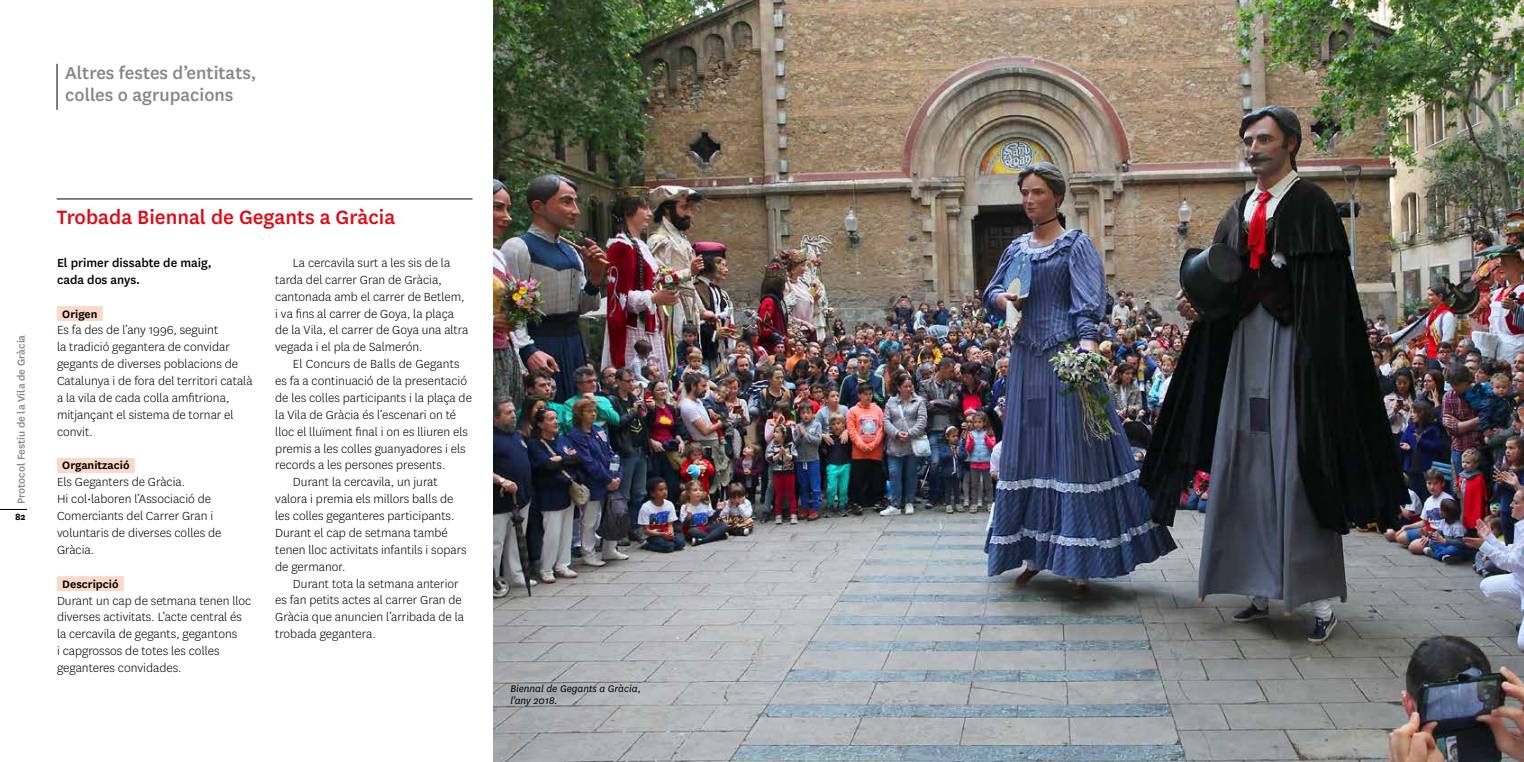
<style>
.page{position:relative;width:1524px;height:762px;background:#fff}
.page>*{position:absolute;margin:0;border:0;box-sizing:border-box;transform-origin:0 0}
.t1{font:500 22.5px "National";color:#e30613}
.t2{font:500 20px/22.5px "National";color:#878787}
.t3{font:300 13.75px/16.9px "National";color:#000}
.t4{font:500 13.75px/16.9px "National";color:#000}
.t5{font:600 12.5px "National";color:#000}
.t6{font:500 11.88px "National";color:#878787}
.t7{font:italic 11.25px/12.5px "National";color:#000}
.t8{font:700 10.62px "National";color:#000}
</style>
<div class="page">
<svg style="left:0;top:509px;width:27px;height:1px"></svg>
<div style="left:57px;top:306px;width:46px;height:15px;background:#fbd9ca"></div>
<div style="left:57px;top:458px;width:78px;height:15px;background:#fbd9ca"></div>
<div style="left:57px;top:576px;width:67px;height:15px;background:#fbd9ca"></div>
<hr style="left:57px;top:64px;width:1px;height:46px;background:#000">
<img style="left:494px;top:0;width:1030px;height:762px">
<hr style="left:57px;top:198px;width:415px;height:1px;background:#000">
<h2 class="t2" style="left:65px;top:60px;width:193px">Altres festes d’entitats, colles o agrupacions</h2>
<p class="t6" style="left:13px;top:504px;width:171px;rotate:-90deg">Protocol Festiu de la Vila de Gràcia</p>
<p class="t8" style="left:15px;top:509px;width:12px">82</p>
<h1 class="t1" style="left:57px;top:202px;width:340px">Trobada Biennal de Gegants a Gràcia</h1>
<p class="t4" style="left:57px;top:253px;width:156px">El primer dissabte de maig, cada dos anys.</p>
<p class="t5" style="left:62px;top:305px;width:37px">Origen</p>
<p class="t3" style="left:57px;top:321px;width:197px">Es fa des de l’any 1996, seguint<br>la tradició gegantera de convidar gegants de diverses poblacions de<br>Catalunya i de fora del territori català a la vila de cada colla amfitriona, mitjançant el sistema de tornar el convit.</p>
<p class="t5" style="left:62px;top:457px;width:69px">Organització</p>
<p class="t3" style="left:57px;top:473px;width:166px">Els Geganters de Gràcia.<br>Hi col•laboren l’Associació de<br>Comerciants del Carrer Gran i voluntaris de diverses colles de<br>Gràcia.</p>
<p class="t5" style="left:62px;top:575px;width:58px">Descripció</p>
<p class="t3" style="left:57px;top:591px;width:196px">Durant un cap de setmana tenen lloc diverses activitats. L’acte central és la cercavila de gegants, gegantons<br>i capgrossos de totes les colles geganteres convidades.</p>
<p class="t3" style="left:275px;top:254px;width:195px;text-indent:18px">La cercavila surt a les sis de la tarda del carrer Gran de Gràcia, cantonada amb el carrer de Betlem, i va fins al carrer de Goya, la plaça de la Vila, el carrer de Goya una altra vegada i el pla de Salmerón.</p>
<p class="t3" style="left:293px;top:355px;width:168px">El Concurs de Balls de Gegants</p>
<p class="t3" style="left:275px;top:372px;width:193px">es fa a continuació de la presentació</p>
<p class="t3" style="left:275px;top:389px;width:198px">de les colles participants i la plaça de</p>
<p class="t3" style="left:275px;top:406px;width:182px">la Vila de Gràcia és l’escenari on té</p>
<p class="t3" style="left:275px;top:423px;width:194px">lloc el lluïment final i on es lliuren els</p>
<p class="t3" style="left:275px;top:439px;width:192px">premis a les colles guanyadores i els</p>
<p class="t3" style="left:275px;top:456px;width:172px">records a les persones presents.</p>
<p class="t3" style="left:293px;top:473px;width:146px">Durant la cercavila, un jurat</p>
<p class="t3" style="left:275px;top:490px;width:180px">valora i premia els millors balls de</p>
<p class="t3" style="left:275px;top:507px;width:181px">les colles geganteres participants.</p>
<p class="t3" style="left:275px;top:524px;width:174px">Durant el cap de setmana també</p>
<p class="t3" style="left:275px;top:541px;width:193px">tenen lloc activitats infantils i sopars</p>
<p class="t3" style="left:275px;top:557px;width:72px">de germanor.</p>
<p class="t3" style="left:293px;top:574px;width:167px">Durant tota la setmana anterior</p>
<p class="t3" style="left:275px;top:591px;width:188px">es fan petits actes al carrer Gran de</p>
<p class="t3" style="left:275px;top:608px;width:190px">Gràcia que anuncien l’arribada de la</p>
<p class="t3" style="left:275px;top:625px;width:102px">trobada gegantera.</p>
<p class="t7" style="left:510px;top:681px;width:132px">Biennal de Gegants a Gràcia, l’any 2018.</p>
</div>
